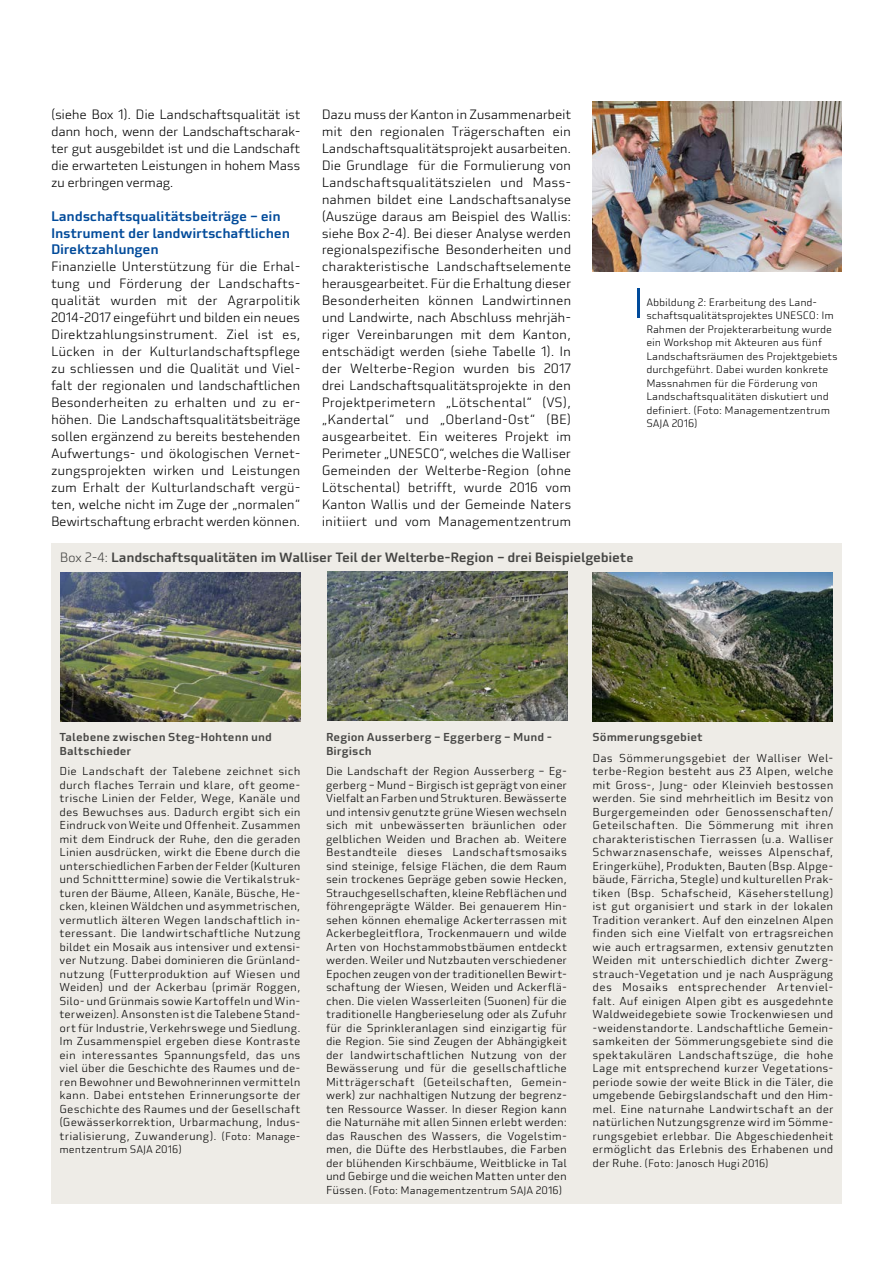
<style>
.page{position:relative;width:893px;height:1263px;background:#fff}
.page>*{position:absolute;margin:0;border:0;box-sizing:border-box;transform-origin:0 0}
.Subtiltle_1{font:500 13.5px/17px "Utility Pro";letter-spacing:-.02em;color:#004a9a}
.Bodytext{font:300 13.2px/17px "Utility Pro";letter-spacing:-.025em;color:#000;text-align:justify}
.Bodytext-2{font:500 13.2px "Utility Pro";letter-spacing:-.02em;color:#454543}
.Tabelle{font:300 11.25px/13.5px "Utility Pro";letter-spacing:.01em;color:#000;text-align:justify}
.Tabelle-2{font:500 11.25px/13.5px "Utility Pro";color:#454543}
.Legende{font:300 10.5px/13.5px "Utility Pro";letter-spacing:-.01em;color:#000}
.Tabelle-3{font:300 10.5px "Utility Pro";color:#000}
.s1{font-weight:300}
.s2{font-size:12px}
.s3{font-size:10.5px}
.s4{font-size:11.25px}
</style>
<div class="page">
<div style="left:51px;top:543px;width:791px;height:660px;background:#eeece7"></div>
<img style="left:61px;top:572px;width:239px;height:149px">
<img style="left:327px;top:572px;width:241px;height:149px">
<img style="left:592px;top:572px;width:240px;height:149px">
<img style="left:592px;top:102px;width:250px;height:169px">
<hr style="left:637px;top:288px;width:3px;height:30px;background:#004a9a">
<p class="Bodytext" style="left:51px;top:106px;width:251px">(siehe Box 1). Die Landschaftsqualität ist dann hoch, wenn der Landschaftscharak&shy;ter gut ausgebildet ist und die Landschaft die erwarteten Leistungen in hohem Mass zu erbringen vermag.</p>
<p class="Subtiltle_1" style="left:51px;top:207px;width:241px">Landschaftsqualitätsbeiträge – ein<br>Instrument der landwirtschaftlichen<br>Direktzahlungen</p>
<p class="Bodytext" style="left:51px;top:258px;width:251px">Finanzielle Unterstützung für die Erhal&shy;tung und Förderung der Landschafts&shy;qualität wurden mit der Agrarpolitik 2014-2017 eingeführt und bilden ein neues Direktzahlungsinstrument. Ziel ist es, Lücken in der Kulturlandschaftspflege zu schliessen und die Qualität und Viel&shy;falt der regionalen und landschaftlichen Besonderheiten zu erhalten und zu er&shy;höhen. Die Landschaftsqualitätsbeiträge sollen ergänzend zu bereits bestehenden Aufwertungs- und ökologischen Vernet&shy;zungsprojekten wirken und Leistungen zum Erhalt der Kulturlandschaft vergü&shy;ten, welche nicht im Zuge der „normalen“ Bewirtschaftung erbracht werden können.</p>
<p class="Bodytext" style="left:322px;top:106px;width:251px">Dazu muss der Kanton in Zusammenarbeit mit den regionalen Trägerschaften ein Landschaftsqualitätsprojekt ausarbeiten.<br>Die Grundlage für die Formulierung von Landschaftsqualitätszielen und Mass&shy;nahmen bildet eine Landschaftsanalyse (Auszüge daraus am Beispiel des Wallis: siehe Box 2-4). Bei dieser Analyse werden regionalspezifische Besonderheiten und charakteristische Landschaftselemente herausgearbeitet. Für die Erhaltung dieser Besonderheiten können Landwirtinnen und Landwirte, nach Abschluss mehrjäh&shy;riger Vereinbarungen mit dem Kanton, entschädigt werden (siehe Tabelle 1). In der Welterbe-Region wurden bis 2017 drei Landschaftsqualitätsprojekte in den Projektperimetern „Lötschental“ (VS), „Kandertal“ und „Oberland-Ost“ (BE) ausgearbeitet. Ein weiteres Projekt im Perimeter „UNESCO“, welches die Walliser Gemeinden der Welterbe-Region (ohne Lötschental) betrifft, wurde 2016 vom Kanton Wallis und der Gemeinde Naters initiiert und vom Managementzentrum</p>
<p class="Bodytext-2" style="left:60px;top:549px;width:575px"><span class="s1">Box 2-4:</span> Landschaftsqualitäten im Walliser Teil der Welterbe-Region – drei Beispielgebiet<span class="s2">e</span></p>
<p class="Legende" style="left:646px;top:295px;width:193px">Abbildung 2: Erarbeitung des Land&shy;schaftsqualitätsprojektes UNESCO: Im Rahmen der Projekterarbeitung wurde ein Workshop mit Akteuren aus fünf Landschaftsräumen des Projektgebiets durchgeführt. Dabei wurden konkrete Massnahmen für die Förderung von Landschaftsqualitäten diskutiert und definiert. (Foto: Managementzentrum SAJA 2016)</p>
<p class="Tabelle-2" style="left:60px;top:730px;width:214px">Talebene zwischen Steg-Hohtenn und<br>Baltschieder</p>
<p class="Tabelle" style="left:60px;top:765px;width:242px">Die Landschaft der Talebene zeichnet sich durch flaches Terrain und klare, oft geome&shy;trische Linien der Felder, Wege, Kanäle und des Bewuchses aus. Dadurch ergibt sich ein Eindruck von Weite und Offenheit. Zusammen mit dem Eindruck der Ruhe, den die geraden Linien ausdrücken, wirkt die Ebene durch die unterschiedlichen Farben der Felder (Kulturen und Schnitttermine) sowie die Vertikalstruk&shy;turen der Bäume, Alleen, Kanäle, Büsche, He&shy;cken, kleinen Wäldchen und asymmetrischen, vermutlich älteren Wegen landschaftlich in&shy;teressant. Die landwirtschaftliche Nutzung bildet ein Mosaik aus intensiver und extensi&shy;ver Nutzung. Dabei dominieren die Grünland&shy;nutzung (Futterproduktion auf Wiesen und Weiden) und der Ackerbau (primär Roggen, Silo- und Grünmais sowie Kartoffeln und Win&shy;terweizen). Ansonsten ist die Talebene Stand&shy;ort für Industrie, Verkehrswege und Siedlung.<br>Im Zusammenspiel ergeben diese Kontraste ein interessantes Spannungsfeld, das uns viel über die Geschichte des Raumes und de&shy;ren Bewohner und Bewohnerinnen vermitteln kann. Dabei entstehen Erinnerungsorte der Geschichte des Raumes und der Gesellschaft (Gewässerkorrektion, Urbarmachung, Indus&shy;trialisierung, Zuwanderung). <span class="s3">(Foto: Manage-</span></p>
<p class="Tabelle-3" style="left:60px;top:1143px;width:124px">mentzentrum SAJA 2016)</p>
<p class="Tabelle-2" style="left:326px;top:730px;width:227px">Region Ausserberg – Eggerberg – Mund -<br>Birgisch</p>
<p class="Tabelle" style="left:326px;top:765px;width:242px">Die Landschaft der Region Ausserberg – Eg&shy;gerberg – Mund – Birgisch ist geprägt von einer Vielfalt an Farben und Strukturen. Bewässerte und intensiv genutzte grüne Wiesen wechseln sich mit unbewässerten bräunlichen oder gelblichen Weiden und Brachen ab. Weitere Bestandteile dieses Landschaftsmosaiks sind steinige, felsige Flächen, die dem Raum sein trockenes Gepräge geben sowie Hecken, Strauchgesellschaften, kleine Rebflächen und föhrengeprägte Wälder. Bei genauerem Hin&shy;sehen können ehemalige Ackerterrassen mit Ackerbegleitflora, Trockenmauern und wilde Arten von Hochstammobstbäumen entdeckt werden. Weiler und Nutzbauten verschiedener Epochen zeugen von der traditionellen Bewirt&shy;schaftung der Wiesen, Weiden und Ackerflä&shy;chen. Die vielen Wasserleiten (Suonen) für die traditionelle Hangberieselung oder als Zufuhr für die Sprinkleranlagen sind einzigartig für die Region. Sie sind Zeugen der Abhängigkeit der landwirtschaftlichen Nutzung von der Bewässerung und für die gesellschaftliche Mitträgerschaft (Geteilschaften, Gemein&shy;werk) zur nachhaltigen Nutzung der begrenz&shy;ten Ressource Wasser. In dieser Region kann die Naturnähe mit allen Sinnen erlebt werden: das Rauschen des Wassers, die Vogelstim&shy;men, die Düfte des Herbstlaubes, die Farben der blühenden Kirschbäume, Weitblicke in Tal und Gebirge und die weichen Matten unter den</p>
<p class="Tabelle-3" style="left:326px;top:1184px;width:238px"><span class="s4">Füssen.</span> (Foto: Managementzentrum SAJA 2016)</p>
<p class="Tabelle-2" style="left:592px;top:730px;width:112px">Sömmerungsgebiet</p>
<p class="Tabelle" style="left:592px;top:751px;width:242px;text-align:left">Das Sömmerungsgebiet der Walliser Wel&shy;terbe-Region besteht aus 23 Alpen, welche mit Gross-, Jung- oder Kleinvieh bestossen werden. Sie sind mehrheitlich im Besitz von Burgergemeinden oder Genossenschaften/ Geteilschaften. Die Sömmerung mit ihren charakteristischen Tierrassen (u.a. Walliser Schwarznasenschafe, weisses Alpenschaf, Eringerkühe), Produkten, Bauten (Bsp. Alpge&shy;bäude, Färricha, Stegle) und kulturellen Prak&shy;tiken (Bsp. Schafscheid, Käseherstellung) ist gut organisiert und stark in der lokalen Tradition verankert. Auf den einzelnen Alpen finden sich eine Vielfalt von ertragsreichen wie auch ertragsarmen, extensiv genutzten Weiden mit unterschiedlich dichter Zwerg&shy;strauch-Vegetation und je nach Ausprägung des Mosaiks entsprechender Artenviel&shy;falt. Auf einigen Alpen gibt es ausgedehnte Waldweidegebiete sowie Trockenwiesen und -weidenstandorte. Landschaftliche Gemein&shy;samkeiten der Sömmerungsgebiete sind die spektakulären Landschaftszüge, die hohe Lage mit entsprechend kurzer Vegetations&shy;periode sowie der weite Blick in die Täler, die umgebende Gebirgslandschaft und den Him&shy;mel. Eine naturnahe Landwirtschaft an der natürlichen Nutzungsgrenze wird im Sömme&shy;rungsgebiet erlebbar. Die Abgeschiedenheit ermöglicht das Erlebnis des Erhabenen und</p>
<p class="Tabelle-3" style="left:592px;top:1157px;width:178px"><span class="s4">der Ruhe.</span> (Foto: Janosch Hugi 2016)</p>
</div>
